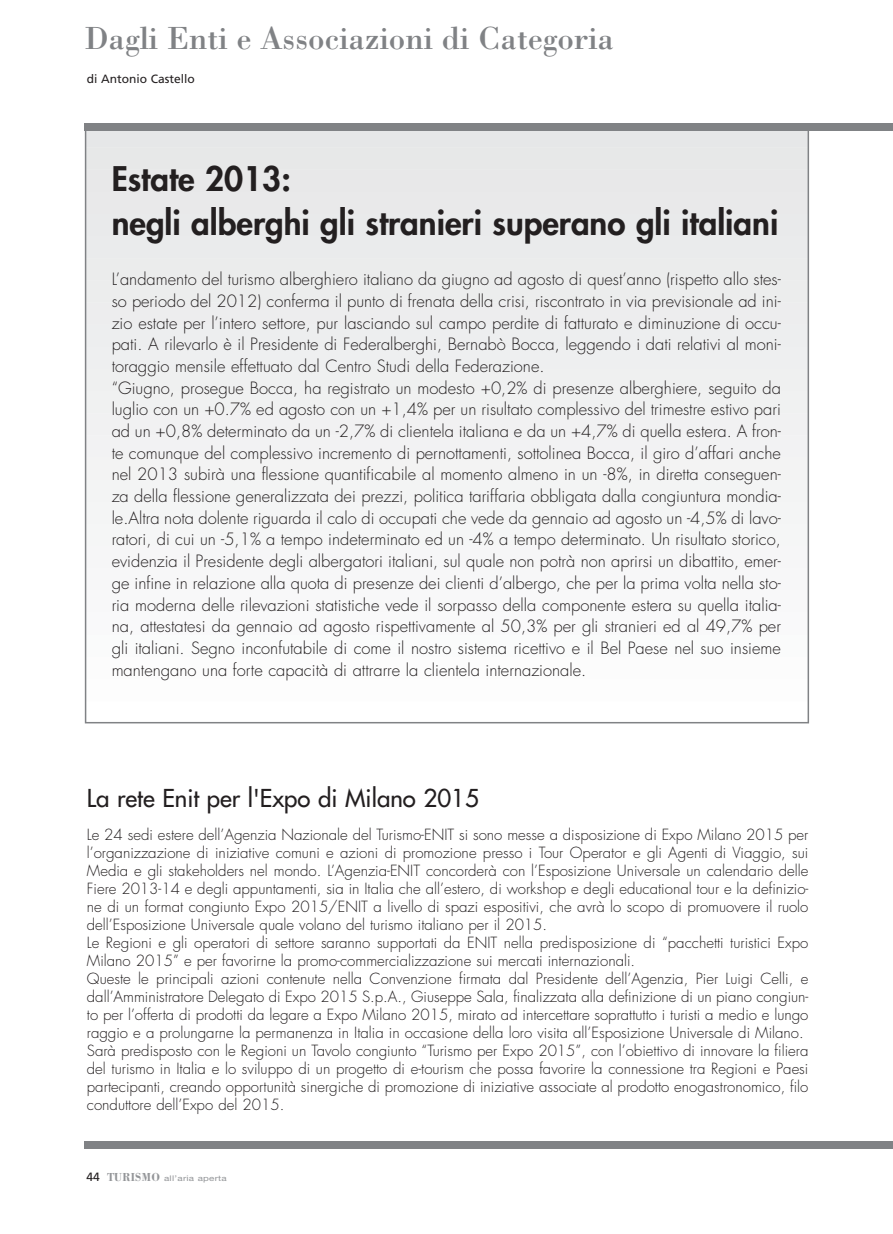
<style>
.page{position:relative;width:893px;height:1234px;background:#fff}
.page>*{position:absolute;margin:0;border:0;box-sizing:border-box;transform-origin:0 0}
.t1{font:800 33px/44px "Futura";color:#231f20}
.t2{font:33px "Bodoni";color:#808285}
.t3{font:24px "Futura";color:#231f20}
.t4{font:300 16.5px/21.8px "Futura";color:#231f20}
.t5{font:300 15px/18px "Futura";color:#231f20}
.t6{font:12px "Frutiger";color:#231f20}
.t7{font:7.8px "Helvetica Neue";letter-spacing:.03em;color:#939598;scale:1.25 1}
.s1{font-family:"Frutiger";font-size:12px;color:#231f20}
.s2{font-family:"Bodoni";font-weight:700;font-size:12px}
</style>
<div class="page">
<div style="left:86px;top:127px;width:722px;height:22px;background:#e6e7e8"></div>
<div style="left:86px;top:146px;width:722px;height:25px;background:#e7e8e8"></div>
<div style="left:86px;top:168px;width:722px;height:25px;background:#e8e8e9"></div>
<div style="left:86px;top:190px;width:722px;height:25px;background:#e9e9ea"></div>
<div style="left:86px;top:213px;width:722px;height:24px;background:#e9eaeb"></div>
<div style="left:86px;top:235px;width:722px;height:24px;background:#eaebec"></div>
<div style="left:86px;top:257px;width:722px;height:24px;background:#ebecec"></div>
<div style="left:86px;top:279px;width:722px;height:25px;background:#eceded"></div>
<div style="left:86px;top:301px;width:722px;height:25px;background:#ededee"></div>
<div style="left:86px;top:323px;width:722px;height:25px;background:#edeeef"></div>
<div style="left:86px;top:345px;width:722px;height:25px;background:#eeeff0"></div>
<div style="left:86px;top:367px;width:722px;height:25px;background:#eff0f0"></div>
<div style="left:86px;top:390px;width:722px;height:24px;background:#f0f1f1"></div>
<div style="left:86px;top:412px;width:722px;height:24px;background:#f1f1f2"></div>
<div style="left:86px;top:434px;width:722px;height:25px;background:#f2f2f3"></div>
<div style="left:86px;top:456px;width:722px;height:25px;background:#f3f3f3"></div>
<div style="left:86px;top:478px;width:722px;height:25px;background:#f3f4f4"></div>
<div style="left:86px;top:500px;width:722px;height:25px;background:#f4f5f5"></div>
<div style="left:86px;top:522px;width:722px;height:25px;background:#f5f6f6"></div>
<div style="left:86px;top:545px;width:722px;height:24px;background:#f6f6f7"></div>
<div style="left:86px;top:567px;width:722px;height:24px;background:#f7f7f8"></div>
<div style="left:86px;top:589px;width:722px;height:24px;background:#f8f8f9"></div>
<div style="left:86px;top:611px;width:722px;height:25px;background:#f9f9fa"></div>
<div style="left:86px;top:633px;width:722px;height:25px;background:#fafbfb"></div>
<div style="left:85px;top:123px;width:808px;height:7px;background:#808285"></div>
<div style="left:85px;top:1141px;width:808px;height:7px;background:#808285"></div>
<h1 class="t2" style="left:85px;top:25px;width:531px">Dagli Enti e Associazioni di Categoria</h1>
<p class="t6" style="left:87px;top:74px;width:109px">di Antonio Castello</p>
<h1 class="t1" style="left:112px;top:158px;width:668px">Estate 2013:<br>negli alberghi gli stranieri superano gli italiani</h1>
<p class="t4" style="left:112px;top:269px;width:671px">L’andamento del turismo alberghiero italiano da giugno ad agosto di quest’anno (rispetto allo stes&shy;so periodo del 2012) conferma il punto di frenata della crisi, riscontrato in via previsionale ad ini&shy;zio estate per l’intero settore, pur lasciando sul campo perdite di fatturato e diminuzione di occu&shy;pati. A rilevarlo è il Presidente di Federalberghi, Bernabò Bocca, leggendo i dati relativi al moni&shy;toraggio mensile effettuato dal Centro Studi della Federazione.<br>“Giugno, prosegue Bocca, ha registrato un modesto +0,2% di presenze alberghiere, seguito da luglio con un +0.7% ed agosto con un +1,4% per un risultato complessivo del trimestre estivo pari ad un +0,8% determinato da un -2,7% di clientela italiana e da un +4,7% di quella estera. A fron&shy;te comunque del complessivo incremento di pernottamenti, sottolinea Bocca, il giro d’affari anche nel 2013 subirà una flessione quantificabile al momento almeno in un -8%, in diretta conseguen&shy;za della flessione generalizzata dei prezzi, politica tariffaria obbligata dalla congiuntura mondia&shy;le.Altra nota dolente riguarda il calo di occupati che vede da gennaio ad agosto un -4,5% di lavo&shy;ratori, di cui un -5,1% a tempo indeterminato ed un -4% a tempo determinato. Un risultato storico, evidenzia il Presidente degli albergatori italiani, sul quale non potrà non aprirsi un dibattito, emer&shy;ge infine in relazione alla quota di presenze dei clienti d’albergo, che per la prima volta nella sto&shy;ria moderna delle rilevazioni statistiche vede il sorpasso della componente estera su quella italia&shy;na, attestatesi da gennaio ad agosto rispettivamente al 50,3% per gli stranieri ed al 49,7% per gli italiani. Segno inconfutabile di come il nostro sistema ricettivo e il Bel Paese nel suo insieme mantengano una forte capacità di attrarre la clientela internazionale.</p>
<h2 class="t3" style="left:87px;top:785px;width:394px">La rete Enit per l'Expo di Milano 2015</h2>
<p class="t5" style="left:87px;top:826px;width:723px">Le 24 sedi estere dell’Agenzia Nazionale del Turismo-ENIT si sono messe a disposizione di Expo Milano 2015 per l’organizzazione di iniziative comuni e azioni di promozione presso i Tour Operator e gli Agenti di Viaggio, sui Media e gli stakeholders nel mondo. L’Agenzia-ENIT concorderà con l’Esposizione Universale un calendario delle Fiere 2013-14 e degli appuntamenti, sia in Italia che all’estero, di workshop e degli educational tour e la definizio&shy;ne di un format congiunto Expo 2015/ENIT a livello di spazi espositivi, che avrà lo scopo di promuovere il ruolo dell’Esposizione Universale quale volano del turismo italiano per il 2015.<br>Le Regioni e gli operatori di settore saranno supportati da ENIT nella predisposizione di “pacchetti turistici Expo Milano 2015” e per favorirne la promo-commercializzazione sui mercati internazionali.<br>Queste le principali azioni contenute nella Convenzione firmata dal Presidente dell’Agenzia, Pier Luigi Celli, e dall’Amministratore Delegato di Expo 2015 S.p.A., Giuseppe Sala, finalizzata alla definizione di un piano congiun&shy;to per l’offerta di prodotti da legare a Expo Milano 2015, mirato ad intercettare soprattutto i turisti a medio e lungo raggio e a prolungarne la permanenza in Italia in occasione della loro visita all’Esposizione Universale di Milano.<br>Sarà predisposto con le Regioni un Tavolo congiunto “Turismo per Expo 2015”, con l’obiettivo di innovare la filiera del turismo in Italia e lo sviluppo di un progetto di e-tourism che possa favorire la connessione tra Regioni e Paesi partecipanti, creando opportunità sinergiche di promozione di iniziative associate al prodotto enogastronomico, filo conduttore dell’Expo del 2015.</p>
<p class="t7" style="left:86px;top:1174px;width:114px"><span class="s1">44</span> <span class="s2">TURISMO</span> all’aria aperta</p>
</div>
